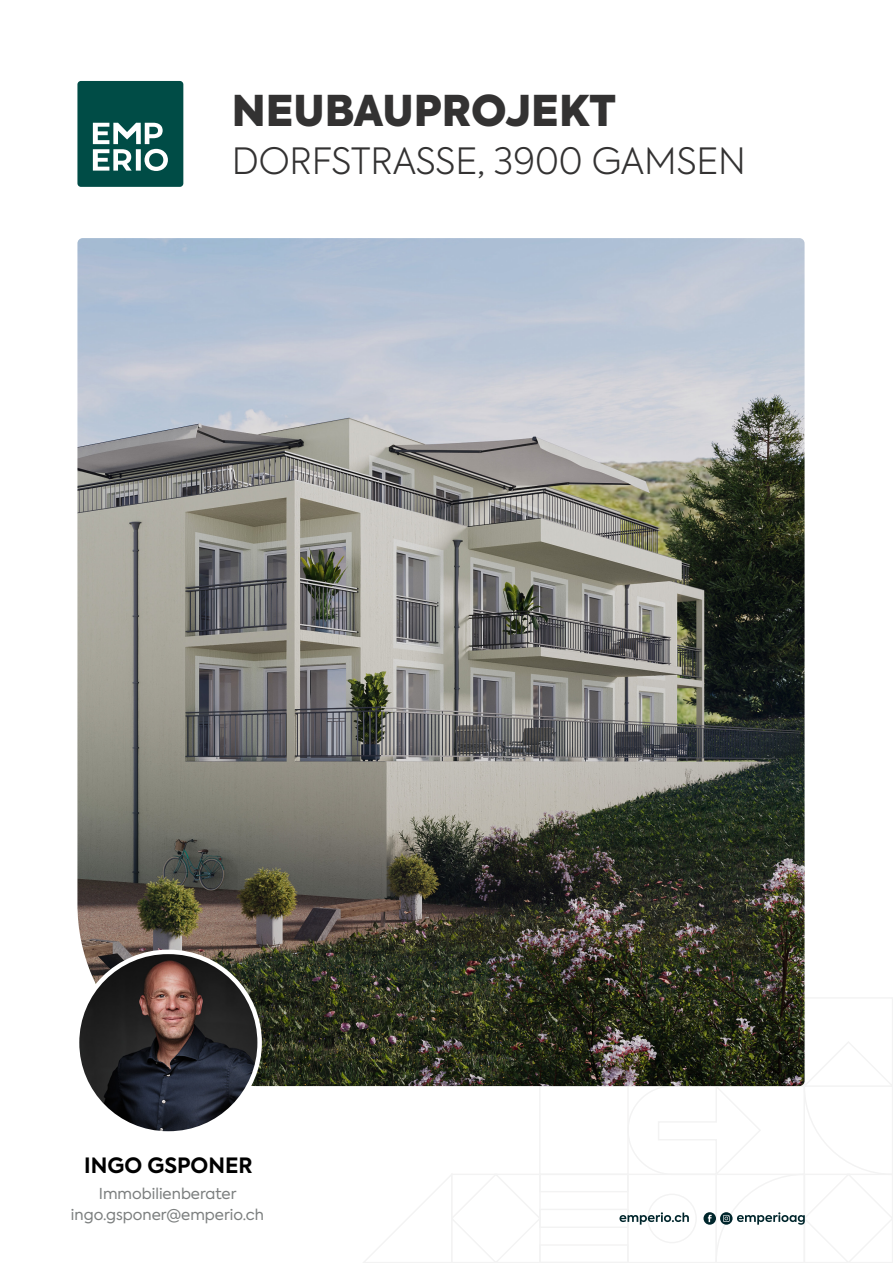
<style>
.page{position:relative;width:893px;height:1263px;background:#fff}
.page>*{position:absolute;margin:0;border:0;box-sizing:border-box;transform-origin:0 0}
.t1{font:900 42.15px "Axiforma";color:#333232}
.t2{font:300 36px "Axiforma";color:#333232}
.t3{font:700 21px "Axiforma";color:#000}
.t4{font:15px/21px "Axiforma";color:#7c7f7f;text-align:center}
</style>
<div class="page">
<svg style="left:77px;top:81px;width:106px;height:106px;background:#286863"></svg>
<img style="left:77px;top:238px;width:727px;height:848px">
<svg style="left:362px;top:997px;width:531px;height:266px"></svg>
<img style="left:77px;top:952px;width:183px;height:181px;border-radius:91px">
<div style="left:75px;top:950px;width:187px;height:186px;border:4px solid #fff;border-radius:91px"></div>
<h1 class="t1" style="left:232px;top:80px;width:386px">NEUBAUPROJEKT</h1>
<h2 class="t2" style="left:232px;top:137px;width:516px">DORFSTRASSE, 3900 GAMSEN</h2>
<h3 class="t3" style="left:84px;top:1151px;width:170px">INGO GSPONER</h3>
<p class="t4" style="left:71px;top:1183px;width:195px">Immobilienberater ingo.gsponer@emperio.ch</p>
</div>
